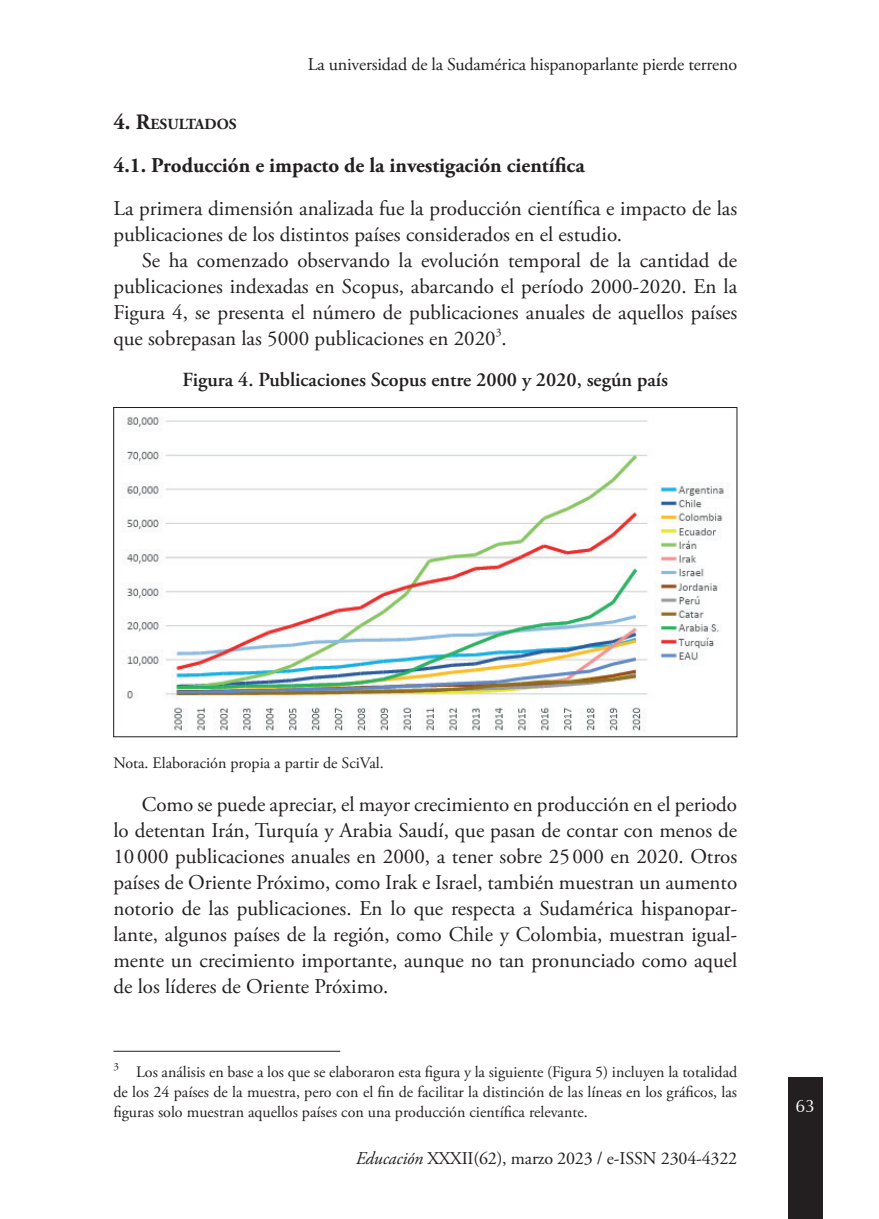
<style>
.page{position:relative;width:879px;height:1219px;background:#fff}
.page>*{position:absolute;margin:0;border:0;box-sizing:border-box;transform-origin:0 0}
.t1{font:21px/26px "Adobe Garamond Pro";color:#231f20;text-align:justify}
.t2{font:700 21px "Adobe Garamond Pro";color:#231f20}
.t3{font:600 20px "Adobe Garamond Pro";color:#231f20}
.t4{font:18px "Adobe Garamond Pro";letter-spacing:-.01em;color:#231f20}
.t5{font:18px "Zapf Humanist 601 BT";color:#fff}
.t6{font:16px/20px "Adobe Garamond Pro";color:#231f20;text-align:justify}
.t7{font:700 15.4px "Adobe Garamond Pro";color:#231f20}
.s1{font-size:22px}
.s2{font-style:italic}
</style>
<div class="page">
<div style="left:788px;top:1077px;width:34px;height:142px;background:#231f20"></div>
<img style="left:123px;top:417px;width:601px;height:316px">
<hr style="left:113px;top:1051px;width:227px;height:1px;background:#231f20">
<p class="t4" style="left:308px;top:53px;width:431px">La universidad de la Sudamérica hispanoparlante pierde terreno</p>
<p class="t7" style="left:113px;top:115px;width:124px"><span class="s1">4. R</span>ESULTADOS</p>
<p class="t2" style="left:113px;top:153px;width:473px">4.1. Producción e impacto de la investigación científica</p>
<p class="t1" style="left:113px;top:196px;width:625px">La primera dimensión analizada fue la producción científica e impacto de las publicaciones de los distintos países considerados en el estudio.</p>
<p class="t1" style="left:113px;top:248px;width:625px;text-indent:28px">Se ha comenzado observando la evolución temporal de la cantidad de publicaciones indexadas en Scopus, abarcando el período 2000-2020. En la Figura 4, se presenta el número de publicaciones anuales de aquellos países que sobrepasan las 5000 publicaciones en 2020<sup>3</sup>.</p>
<p class="t3" style="left:183px;top:368px;width:487px">Figura 4. Publicaciones Scopus entre 2000 y 2020, según país</p>
<p class="t6" style="left:113px;top:754px;width:272px">Nota. Elaboración propia a partir de SciVal.</p>
<p class="t1" style="left:113px;top:792px;width:625px;text-indent:28px">Como se puede apreciar, el mayor crecimiento en producción en el periodo lo detentan Irán, Turquía y Arabia Saudí, que pasan de contar con menos de 10 000 publicaciones anuales en 2000, a tener sobre 25000 en 2020. Otros países de Oriente Próximo, como Irak e Israel, también muestran un aumento notorio de las publicaciones. En lo que respecta a Sudamérica hispanopar&shy;lante, algunos países de la región, como Chile y Colombia, muestran igual&shy;mente un crecimiento importante, aunque no tan pronunciado como aquel de los líderes de Oriente Próximo.</p>
<p class="t6" style="left:113px;top:1062px;width:625px"><sup>3</sup> Los análisis en base a los que se elaboraron esta figura y la siguiente (Figura 5) incluyen la totalidad de los 24 países de la muestra, pero con el fin de facilitar la distinción de las líneas en los gráficos, las figuras solo muestran aquellos países con una producción científica relevante.</p>
<p class="t4" style="left:356px;top:1147px;width:383px"><span class="s2">Educación</span> XXXII(62), marzo 2023 / e-ISSN 2304-4322</p>
<p class="t5" style="left:795px;top:1094px;width:21px">63</p>
</div>
